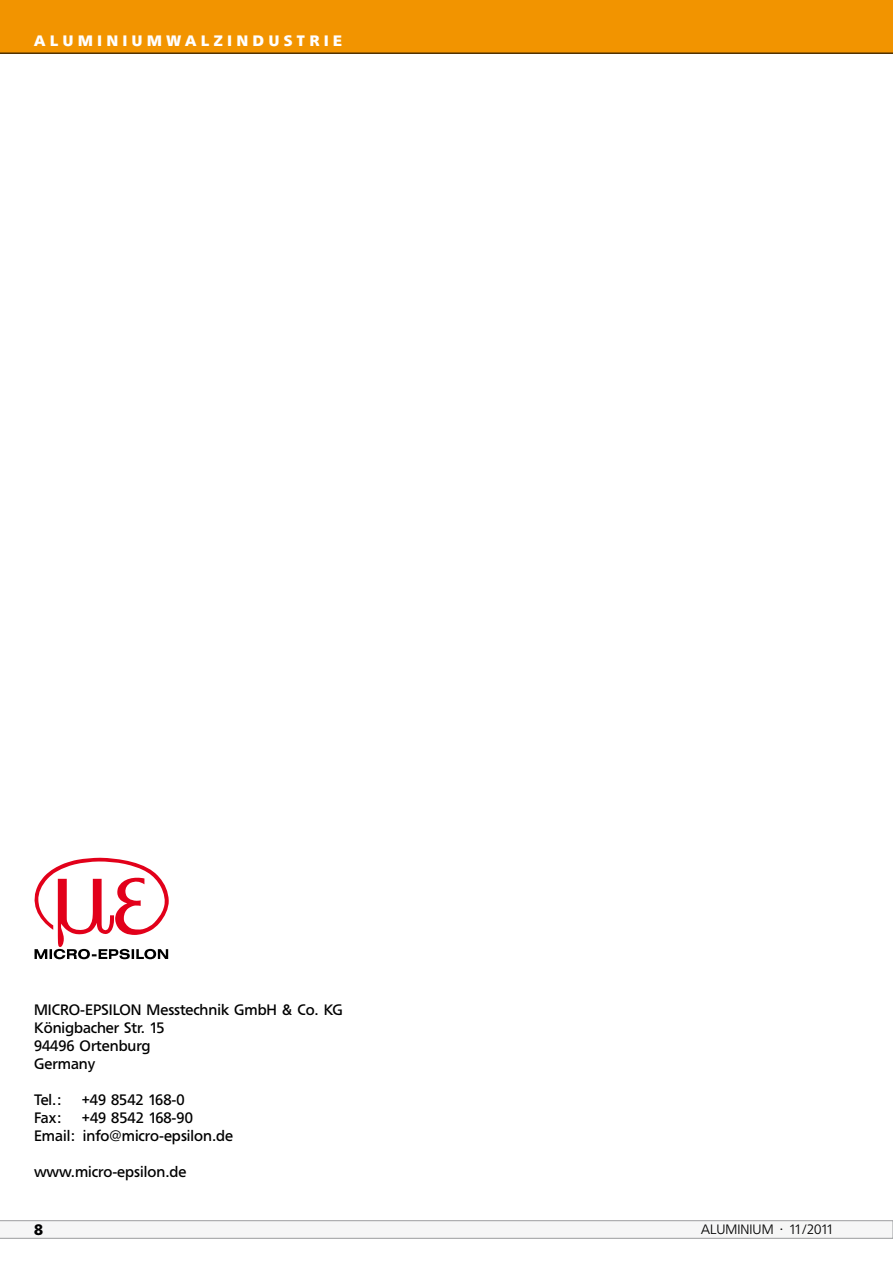
<style>
.page{position:relative;width:893px;height:1263px;background:#fff}
.page>*{position:absolute;margin:0;border:0;box-sizing:border-box;transform-origin:0 0}
.t1{font:15px/18px "Freeborn SB";color:#000}
.t2{font:700 15px "Freeborn SB";letter-spacing:.315em;color:#fff}
.t3{font:700 15px "Freeborn SB";color:#000}
.t4{font:300 13.5px "Freeborn SB";color:#000}
</style>
<div class="page">
<svg style="left:0;top:1220px;width:893px;height:18px"></svg>
<div style="left:0;top:0;width:893px;height:53px;background:#f29400"></div>
<hr style="left:0;top:53px;width:893px;height:1px;background:#000">
<svg style="left:34px;top:858px;width:135px;height:101px"></svg>
<p class="t2" style="left:34px;top:32px;width:310px">ALUMINIUMWALZINDUSTRIE</p>
<p class="t1" style="left:34px;top:1001px;width:310px">MICRO-EPSILON Messtechnik GmbH &amp; Co. KG<br>Königbacher Str. 15<br>94496 Ortenburg<br>Germany</p>
<p class="t1" style="left:34px;top:1091px;width:30px">Tel.:</p>
<p class="t1" style="left:82px;top:1091px;width:104px">+49 8542 168-0</p>
<p class="t1" style="left:34px;top:1109px;width:30px">Fax:</p>
<p class="t1" style="left:34px;top:1109px;width:201px;text-align:center">+49 8542 168-90<br>Email: info@micro-epsilon.de</p>
<p class="t1" style="left:34px;top:1163px;width:154px">www.micro-epsilon.de</p>
<p class="t3" style="left:34px;top:1221px;width:10px">8</p>
<p class="t4" style="left:701px;top:1222px;width:134px">ALUMINIUM · 11/2011</p>
</div>
